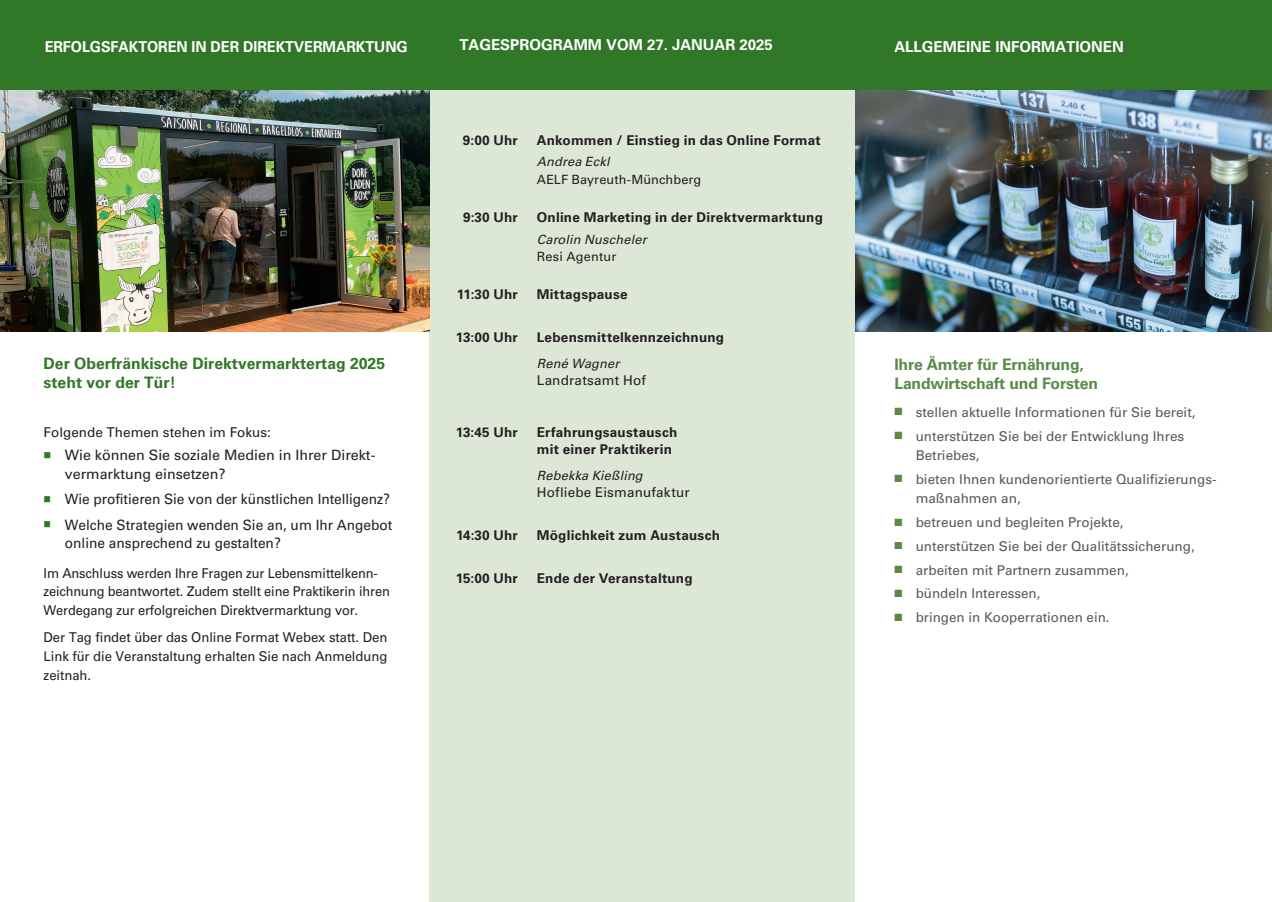
<style>
.page{position:relative;width:1272px;height:902px;background:#fff}
.page>*{position:absolute;margin:0;border:0;box-sizing:border-box;transform-origin:0 0}
.t1{font:700 15.75px/18.9px "Univers LT Pro 65";color:#317728}
.t2{font:700 15.75px/18.9px "Univers LT Pro 65";letter-spacing:-.01em;color:#578b46}
.t3{font:700 15px "Univers LT Pro 65";color:#fff}
.t4{font:700 15px "Univers LT Pro 65";color:#fff;scale:.96 1}
.t5{font:14.25px/18.8px "Univers LT Pro 55 Roman";color:#231f20;scale:.96 1}
.t6{font:14.25px/18.8px "Univers LT Pro 55 Roman";color:#231f20}
.t7{font:13.5px/19.5px "Univers LT Pro 55 Roman";color:#57585a}
.t8{font:700 13.5px/17.2px "Univers LT Pro 65";letter-spacing:.015em;color:#231f20}
.t9{font:13.5px/18.8px "Univers LT Pro 55 Roman";letter-spacing:-.01em;color:#231f20;scale:.95 1}
.t10{font:13.5px/18.8px "Univers LT Pro 55 Roman";letter-spacing:-.01em;color:#231f20;text-align:justify}
.t11{font:13.5px "Univers LT Pro 55 Roman";letter-spacing:.01em;color:#231f20}
.t12{font:13.5px "Univers LT Pro 55 Roman";letter-spacing:.015em;color:#231f20}
.t13{font:italic 12.75px "Univers LT Pro 55";letter-spacing:.01em;color:#231f20}
.t14{font:12.75px "Univers LT Pro 55 Roman";letter-spacing:.01em;color:#231f20}
.s1{color:#317728}
.s2{color:#578b46}
</style>
<div class="page">
<div style="left:429px;top:89px;width:426px;height:812px;background:#dce7d6"></div>
<img style="left:855px;top:89px;width:416px;height:243px">
<img style="left:0;top:89px;width:429px;height:243px">
<div style="left:0;top:0;width:429px;height:89px;background:#317728"></div>
<div style="left:429px;top:0;width:426px;height:89px;background:#317728"></div>
<div style="left:855px;top:0;width:416px;height:89px;background:#317728"></div>
<p class="t4" style="left:45px;top:38px;width:379px">ERFOLGSFAKTOREN IN DER DIREKTVERMARKTUNG</p>
<p class="t3" style="left:459px;top:36px;width:315px">TAGESPROGRAMM VOM 27. JANUAR 2025</p>
<p class="t3" style="left:894px;top:38px;width:231px">ALLGEMEINE INFORMATIONEN</p>
<p class="t1" style="left:44px;top:354px;width:343px">Der Oberfränkische Direktvermarktertag 2025 steht vor der Tür!</p>
<p class="t10" style="left:44px;top:423px;width:229px">Folgende Themen stehen im Fokus:</p>
<p class="t6" style="left:65px;top:446px;width:312px;text-indent:-21px"><span class="s1">■</span> Wie können Sie soziale Medien in Ihrer Direkt&shy;vermarktung einsetzen?</p>
<p class="t5" style="left:44px;top:490px;width:362px"><span class="s1">■</span> Wie profitieren Sie von der künstlichen Intelligenz?</p>
<p class="t5" style="left:65px;top:515px;width:343px;text-indent:-21px"><span class="s1">■</span> Welche Strategien wenden Sie an, um Ihr Angebot online ansprechend zu gestalten?</p>
<p class="t9" style="left:44px;top:563px;width:366px">Im Anschluss werden Ihre Fragen zur Lebensmittelkenn&shy;zeichnung beantwortet. Zudem stellt eine Praktikerin ihren<br>Werdegang zur erfolgreichen Direktvermarktung vor.</p>
<p class="t10" style="left:44px;top:628px;width:345px">Der Tag findet über das Online Format Webex statt. Den Link für die Veranstaltung erhalten Sie nach Anmeldung zeitnah.</p>
<p class="t8" style="left:463px;top:131px;width:56px">9:00 Uhr</p>
<p class="t8" style="left:537px;top:131px;width:285px">Ankommen / Einstieg in das Online Format</p>
<p class="t13" style="left:537px;top:154px;width:74px">Andrea Eckl</p>
<p class="t14" style="left:537px;top:171px;width:166px">AELF Bayreuth-Münchberg</p>
<p class="t8" style="left:463px;top:209px;width:56px">9:30 Uhr</p>
<p class="t8" style="left:537px;top:209px;width:287px">Online Marketing in der Direktvermarktung</p>
<p class="t13" style="left:537px;top:231px;width:111px">Carolin Nuscheler</p>
<p class="t14" style="left:537px;top:249px;width:81px">Resi Agentur</p>
<p class="t8" style="left:457px;top:286px;width:62px">11:30 Uhr</p>
<p class="t8" style="left:537px;top:286px;width:92px">Mittagspause</p>
<p class="t8" style="left:456px;top:329px;width:64px">13:00 Uhr</p>
<p class="t8" style="left:537px;top:329px;width:189px">Lebensmittelkennzeichnung</p>
<p class="t13" style="left:537px;top:356px;width:84px">René Wagner</p>
<p class="t12" style="left:537px;top:372px;width:110px">Landratsamt Hof</p>
<p class="t8" style="left:456px;top:423px;width:63px">13:45 Uhr</p>
<p class="t8" style="left:537px;top:423px;width:142px">Erfahrungsaustausch mit einer Praktikerin</p>
<p class="t13" style="left:537px;top:467px;width:107px">Rebekka Kießling</p>
<p class="t11" style="left:537px;top:484px;width:154px">Hofliebe Eismanufaktur</p>
<p class="t8" style="left:456px;top:526px;width:63px">14:30 Uhr</p>
<p class="t8" style="left:537px;top:526px;width:185px">Möglichkeit zum Austausch</p>
<p class="t8" style="left:455px;top:569px;width:64px">15:00 Uhr</p>
<p class="t8" style="left:537px;top:569px;width:157px">Ende der Veranstaltung</p>
<p class="t2" style="left:894px;top:355px;width:205px">Ihre Ämter für Ernährung,<br>Landwirtschaft und Forsten</p>
<p class="t7" style="left:894px;top:402px;width:303px"><span class="s2">■</span> stellen aktuelle Informationen für Sie bereit,</p>
<p class="t7" style="left:915px;top:426px;width:270px;text-indent:-21px"><span class="s2">■</span> unterstützen Sie bei der Entwicklung Ihres<br>Betriebes,</p>
<p class="t7" style="left:915px;top:469px;width:302px;text-indent:-21px"><span class="s2">■</span> bieten Ihnen kundenorientierte Qualifizierungs&shy;maßnahmen an,</p>
<p class="t7" style="left:894px;top:512px;width:231px"><span class="s2">■</span> betreuen und begleiten Projekte,</p>
<p class="t7" style="left:894px;top:536px;width:302px"><span class="s2">■</span> unterstützen Sie bei der Qualitätssicherung,</p>
<p class="t7" style="left:894px;top:560px;width:236px"><span class="s2">■</span> arbeiten mit Partnern zusammen,</p>
<p class="t7" style="left:894px;top:583px;width:148px"><span class="s2">■</span> bündeln Interessen,</p>
<p class="t7" style="left:894px;top:607px;width:217px"><span class="s2">■</span> bringen in Kooperrationen ein.</p>
</div>
